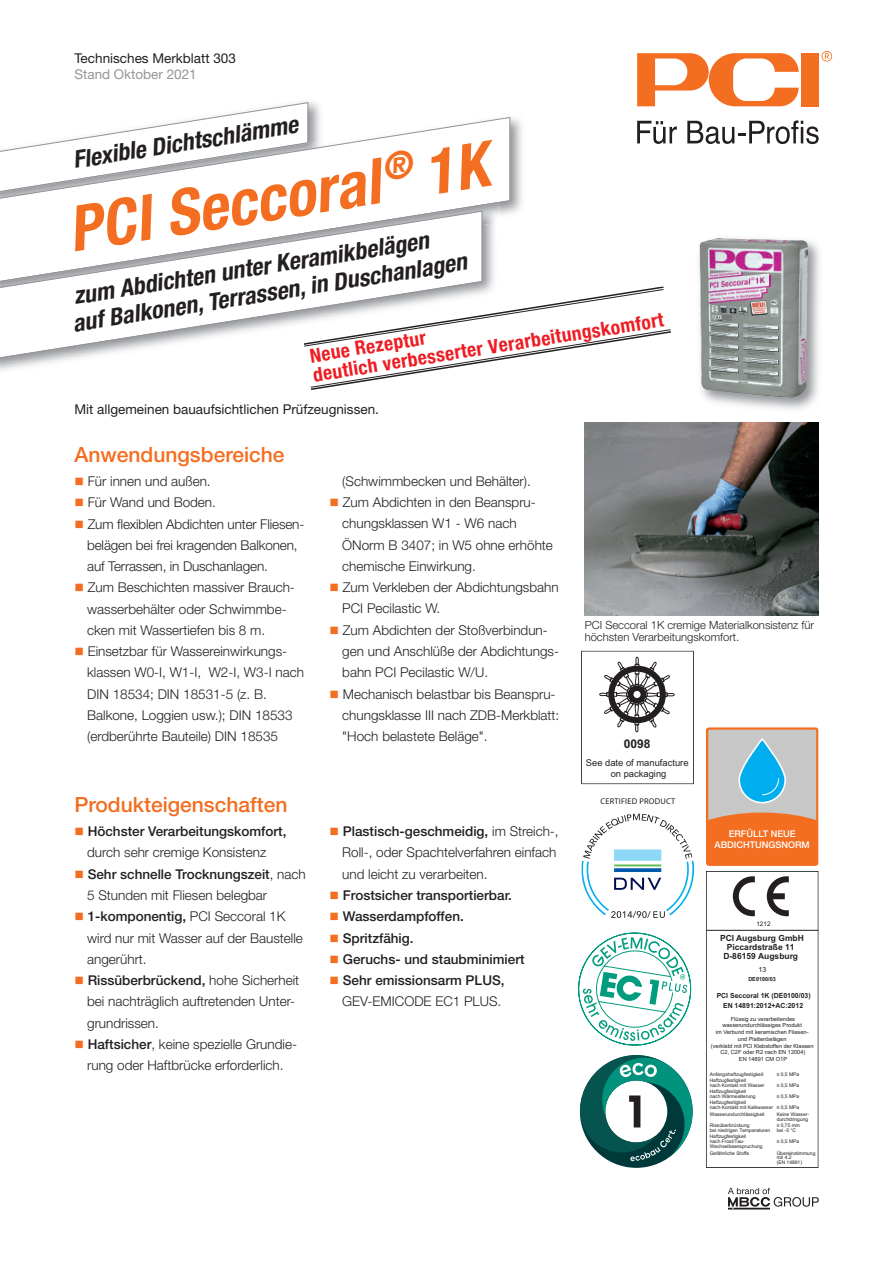
<style>
.page{position:relative;width:893px;height:1263px;background:#fff}
.page>*{position:absolute;margin:0;border:0;box-sizing:border-box;transform-origin:0 0}
.t1{font:italic 700 condensed 63px "Helvetica Neue LT Pro";color:#f36e21}
.t2{font:italic 700 condensed 24px/27px "Helvetica Neue LT Pro";color:#231f20}
.t3{font:500 21px "Helvetica Neue LT Pro";color:#f36e21}
.t4{font:700 condensed 19.5px/19.5px "Helvetica Neue LT Pro";color:#ee1d23}
.t5{font:300 13.5px/21.3px "Helvetica Neue LT Pro";color:#231f20}
.t6{font:500 13.5px/21.3px "Helvetica Neue LT Pro";color:#231f20;text-align:center}
.t7{font:13.5px "Helvetica Neue LT Pro";color:#231f20}
.t8{font:13.5px "Helvetica Neue LT Pro";color:#939598}
.t9{font:700 12px "Arial";color:#231f20}
.t10{font:300 11.25px/12px "Helvetica Neue LT Pro";color:#231f20}
.t11{font:9.45px/11.2px "Arial";color:#231f20;text-align:center}
.t12{font:500 9.15px/11.2px "Helvetica Neue LT Pro";color:#fff;text-align:center}
.t13{font:700 8.4px/9.1px "Arial";color:#231f20;text-align:center}
.t14{font:800 8.25px "Avenir";letter-spacing:.025em;color:#231f20}
.t15{font:700 7.05px/9.9px "Arial";color:#231f20;text-align:center}
.t16{font:7.05px "Arial";color:#231f20}
.t17{font:6.3px "Arial";color:#231f20}
.t18{font:5.7px/6.8px "Arial";color:#231f20;text-align:center}
.t19{font:700 5.7px "Arial";color:#231f20}
.t20{font:4.95px/4.9px "Arial";color:#231f20}
.s1{color:#f36e21}
.s2{font-weight:300}
.s3{font-weight:500}
</style>
<div class="page">
<div style="left:801px;top:53px;width:18px;height:53px;background:#f36e21"></div>
<svg style="left:637px;top:53px;width:162px;height:53px"></svg>
<svg style="left:821px;top:51px;width:11px;height:11px"></svg>
<svg style="left:637px;top:121px;width:40px;height:23px"></svg>
<svg style="left:687px;top:120px;width:132px;height:24px"></svg>
<img style="left:212px;top:109px;width:310px;height:104px">
<svg style="left:1px;top:117px;width:510px;height:98px"></svg>
<img style="left:706px;top:241px;width:114px;height:169px">
<img style="left:699px;top:238px;width:109px;height:160px">
<img style="left:1px;top:202px;width:498px;height:81px">
<svg style="left:1px;top:210px;width:482px;height:151px"></svg>
<img style="left:585px;top:422px;width:234px;height:193px">
<svg style="left:304px;top:286px;width:367px;height:104px"></svg>
<svg style="left:581px;top:813px;width:113px;height:105px"></svg>
<svg style="left:728px;top:1187px;width:91px;height:23px"></svg>
<svg style="left:580px;top:1055px;width:113px;height:113px"></svg>
<hr style="left:706px;top:930px;width:112px;height:1px;background:#231f20">
<div style="left:706px;top:871px;width:113px;height:297px;border:1px solid #231f20"></div>
<svg style="left:733px;top:876px;width:22px;height:40px"></svg>
<svg style="left:767px;top:876px;width:22px;height:40px"></svg>
<svg style="left:578px;top:933px;width:113px;height:112px"></svg>
<div style="left:707px;top:728px;width:110px;height:137px;background:#c6c7c6;border-radius:2px"></div>
<div style="left:709px;top:812px;width:107px;height:51px;background:#f36e21"></div>
<div style="left:706px;top:727px;width:113px;height:139px;border:2px solid #f36e21;border-radius:2px"></div>
<svg style="left:739px;top:739px;width:46px;height:64px;fill:#00aeef"></svg>
<div style="left:738px;top:738px;width:48px;height:65px;border:2px solid #fff;border-radius:23px"></div>
<svg style="left:761px;top:778px;width:18px;height:17px"></svg>
<div style="left:581px;top:651px;width:113px;height:133px;border:1px solid #231f20"></div>
<svg style="left:599px;top:657px;width:75px;height:75px"></svg>
<p class="t7" style="left:74px;top:53px;width:163px">Technisches Merkblatt 303</p>
<p class="t8" style="left:74px;top:69px;width:124px">Stand Oktober 2021</p>
<h2 class="t2" style="left:71px;top:149px;width:229px;rotate:-9deg">Flexible Dichtschlämme</h2>
<h1 class="t1" style="left:65px;top:207px;width:426px;rotate:-9deg">PCI Seccoral<sup>®</sup> 1K</h1>
<h2 class="t2" style="left:67px;top:285px;width:400px;rotate:-9deg">zum Abdichten unter Keramikbelägen<br>auf Balkonen, Terrassen, in Duschanlagen</h2>
<h3 class="t4" style="left:309px;top:348px;width:356px;rotate:-9deg">Neue Rezeptur<br>deutlich verbesserter Verarbeitungskomfort</h3>
<p class="t7" style="left:74px;top:404px;width:306px">Mit allgemeinen bauaufsichtlichen Prüfzeugnissen.</p>
<h3 class="t3" style="left:74px;top:446px;width:212px">Anwendungsbereiche</h3>
<p class="t5" style="left:74px;top:472px;width:138px"><span class="s1">■</span> Für innen und außen.</p>
<p class="t5" style="left:74px;top:493px;width:143px"><span class="s1">■</span> Für Wand und Boden.</p>
<p class="t5" style="left:87px;top:514px;width:219px;text-indent:-13px"><span class="s1">■</span> Zum flexiblen Abdichten unter Fliesen&shy;belägen bei frei kragenden Balkonen, auf Terrassen, in Duschanlagen.</p>
<p class="t5" style="left:87px;top:578px;width:209px;text-indent:-13px"><span class="s1">■</span> Zum Beschichten massiver Brauch&shy;wasserbehälter oder Schwimmbe&shy;cken mit Wassertiefen bis 8 m.</p>
<p class="t5" style="left:87px;top:642px;width:218px;text-indent:-13px"><span class="s1">■</span> Einsetzbar für Wassereinwirkungs&shy;klassen W0-I, W1-I, W2-I, W3-I nach DIN 18534; DIN 18531-5 (z. B.<br>Balkone, Loggien usw.); DIN 18533 (erdberührte Bauteile) DIN 18535</p>
<h3 class="t3" style="left:74px;top:797px;width:215px">Produkteigenschaften</h3>
<p class="t6" style="left:74px;top:822px;width:214px"><span class="s1">■</span> Höchster Verarbeitungskomfort, <span class="s2">durch sehr cremige Konsistenz</span></p>
<p class="t5" style="left:87px;top:864px;width:220px;text-indent:-13px"><span class="s1">■</span> <span class="s3">Sehr schnelle Trocknungszeit</span>, nach<br>5 Stunden mit Fliesen belegbar</p>
<p class="t5" style="left:87px;top:907px;width:217px;text-indent:-13px"><span class="s1">■</span> <span class="s3">1-komponentig,</span> PCI Seccoral 1K wird nur mit Wasser auf der Baustelle angerührt.</p>
<p class="t5" style="left:87px;top:971px;width:214px;text-indent:-13px"><span class="s1">■</span> <span class="s3">Rissüberbrückend,</span> hohe Sicherheit bei nachträglich auftretenden Unter&shy;grundrissen.</p>
<p class="t5" style="left:74px;top:1035px;width:224px;text-align:center"><span class="s1">■</span> <span class="s3">Haftsicher</span>, keine spezielle Grundie&shy;rung oder Haftbrücke erforderlich.</p>
<p class="t5" style="left:342px;top:472px;width:190px">(Schwimmbecken und Behälter).</p>
<p class="t5" style="left:342px;top:493px;width:212px;text-indent:-13px"><span class="s1">■</span> Zum Abdichten in den Beanspru&shy;chungsklassen W1 - W6 nach<br>ÖNorm B 3407; in W5 ohne erhöhte chemische Einwirkung.</p>
<p class="t5" style="left:342px;top:578px;width:218px;text-indent:-13px"><span class="s1">■</span> Zum Verkleben der Abdichtungsbahn<br>PCI Pecilastic W.</p>
<p class="t5" style="left:342px;top:620px;width:218px;text-indent:-13px"><span class="s1">■</span> Zum Abdichten der Stoßverbindun&shy;gen und Anschlüße der Abdichtungs&shy;bahn PCI Pecilastic W/U.</p>
<p class="t5" style="left:342px;top:684px;width:219px;text-indent:-13px"><span class="s1">■</span> Mechanisch belastbar bis Beanspru&shy;chungsklasse III nach ZDB-Merkblatt: "Hoch belastete Beläge".</p>
<p class="t5" style="left:342px;top:822px;width:218px;text-indent:-13px"><span class="s1">■</span> <span class="s3">Plastisch-geschmeidig,</span> im Streich-,<br>Roll-, oder Spachtelverfahren einfach und leicht zu verarbeiten.</p>
<p class="t6" style="left:330px;top:886px;width:184px"><span class="s1">■</span> Frostsicher transportierbar.</p>
<p class="t6" style="left:330px;top:907px;width:136px"><span class="s1">■</span> Wasserdampfoffen.</p>
<p class="t6" style="left:330px;top:928px;width:86px"><span class="s1">■</span> Spritzfähig.</p>
<p class="t6" style="left:330px;top:949px;width:197px"><span class="s1">■</span> Geruchs- und staubminimiert</p>
<p class="t6" style="left:330px;top:971px;width:177px;text-align:right"><span class="s1">■</span> Sehr emissionsarm PLUS,<br><span class="s2">GEV-EMICODE EC1 PLUS.</span></p>
<p class="t10" style="left:585px;top:620px;width:231px">PCI Seccoral 1K cremige Materialkonsistenz für höchsten Verarbeitungskomfort.</p>
<p class="t9" style="left:624px;top:736px;width:28px">0098</p>
<p class="t11" style="left:586px;top:757px;width:104px">See date of manufacture on packaging</p>
<p class="t14" style="left:600px;top:798px;width:77px">CERTIFIED PRODUCT</p>
<p class="t12" style="left:715px;top:829px;width:97px">ERFÜLLT NEUE<br>ABDICHTUNGSNORM</p>
<p class="t17" style="left:756px;top:920px;width:16px">1212</p>
<p class="t13" style="left:720px;top:933px;width:85px">PCI Augsburg GmbH<br>Piccardstraße 11<br>D-86159 Augsburg</p>
<p class="t16" style="left:758px;top:964px;width:9px">13</p>
<p class="t19" style="left:748px;top:975px;width:29px">DE0100/03</p>
<p class="t15" style="left:717px;top:990px;width:96px">PCI Seccoral 1K (DE0100/03)<br>EN 14891:2012+AC:2012</p>
<p class="t18" style="left:711px;top:1015px;width:104px">Flüssig zu verarbeitendes wasserundurchlässiges Produkt<br>im Verbund mit keramischen Fliesen&shy;und Plattenbelägen<br>(verklebt mit PCI Klebstoffen der Klassen<br>C2, C2F oder R2 nach EN 12004)<br>EN 14891 CM O1P</p>
<p class="t20" style="left:710px;top:1071px;width:55px">Anfangshaftzugfestigkeit</p>
<p class="t20" style="left:777px;top:1071px;width:24px">≥ 0,5 MPa</p>
<p class="t20" style="left:710px;top:1078px;width:56px">Haftzugfestigkeit<br>nach Kontakt mit Wasser</p>
<p class="t20" style="left:777px;top:1082px;width:24px">≥ 0,5 MPa</p>
<p class="t20" style="left:710px;top:1089px;width:47px">Haftzugfestigkeit nach Wärmealterung</p>
<p class="t20" style="left:777px;top:1094px;width:24px">≥ 0,5 MPa</p>
<p class="t20" style="left:710px;top:1100px;width:91px">Haftzugfestigkeit<br>nach Kontakt mit Kalkwasser ≥ 0,5 MPa</p>
<p class="t20" style="left:710px;top:1111px;width:56px">Wasserundurchlässigkeit</p>
<p class="t20" style="left:777px;top:1111px;width:34px">Keine Wasser&shy;durchdringung</p>
<p class="t20" style="left:710px;top:1123px;width:41px">Rissüberbrückung</p>
<p class="t20" style="left:777px;top:1123px;width:25px">≥ 0,75 mm</p>
<p class="t20" style="left:710px;top:1128px;width:62px">bei niedrigen Temperaturen</p>
<p class="t20" style="left:777px;top:1128px;width:21px">bei -5 °C</p>
<p class="t20" style="left:710px;top:1134px;width:38px">Haftzugfestigkeit nach Frost/Tau-</p>
<p class="t20" style="left:777px;top:1139px;width:24px">≥ 0,5 MPa</p>
<p class="t20" style="left:710px;top:1143px;width:54px;line-height:6.3px">Wechselbeanspruchung<br>Gefährliche Stoffe</p>
<p class="t20" style="left:777px;top:1150px;width:40px">Übereinstimmung mit 4.2<br>(EN 14891)</p>
</div>
